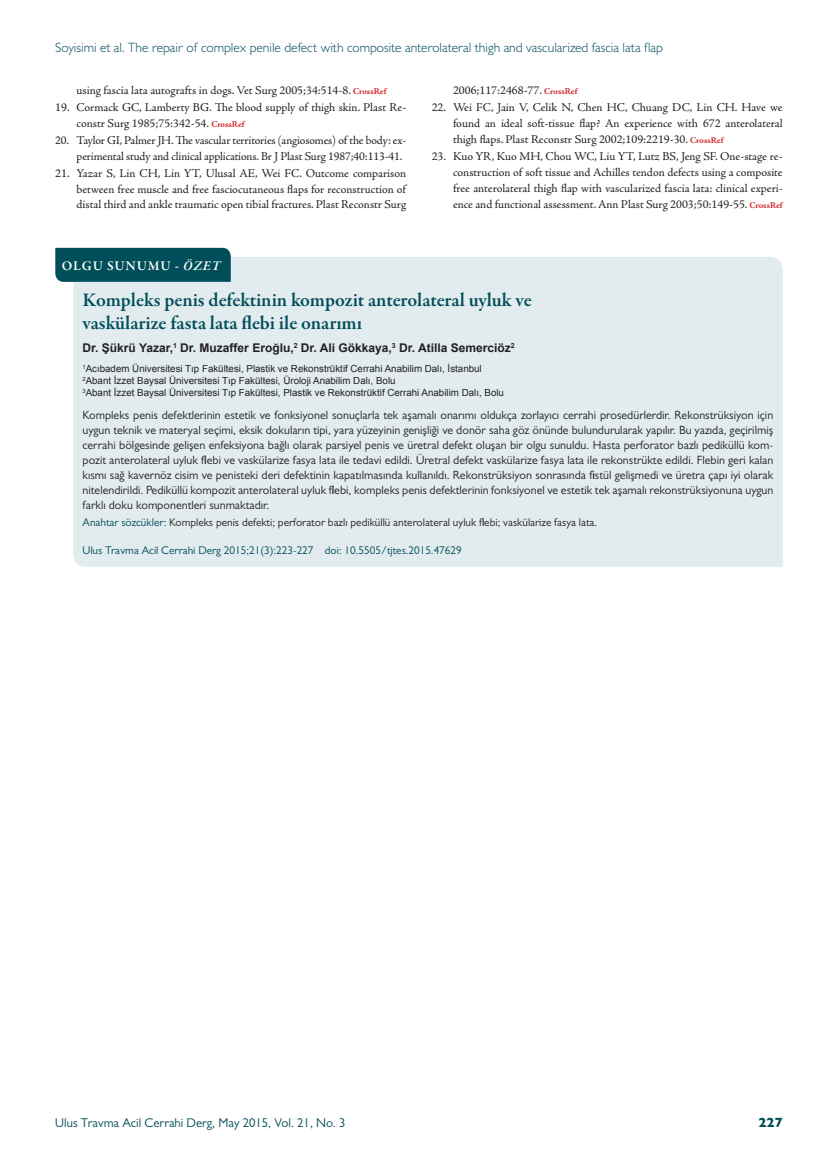
<style>
.page{position:relative;width:838px;height:1170px;background:#fff}
.page>*{position:absolute;margin:0;border:0;box-sizing:border-box;transform-origin:0 0}
.t1{font:600 19.5px/23.4px "Garamond Premr Pro";color:#004e59}
.t2{font:300 13.5px "Gill Sans MT Pro";color:#004e59}
.t3{font:600 13.5px "Garamond Premr Pro";letter-spacing:.055em;color:#fff}
.t4{font:800 13.5px "Gill Sans MT Pro";color:#004e59}
.t5{font:12.75px "Gill Sans MT Pro";color:#004e59}
.t6{font:12px/16px "Adobe Jenson Pro";letter-spacing:-.005em;color:#231f20;text-align:justify}
.t7{font:12px/15px "Gill Sans MT Pro";color:#231f20;text-align:justify}
.t8{font:700 12px "Arial";color:#231f20}
.t9{font:11.25px "Gill Sans MT Pro";color:#231f20}
.t10{font:11.25px "Gill Sans MT Pro";color:#004e59}
.t11{font:9.75px/11.7px "Arial";color:#231f20}
.s1{font-weight:700;font-size:9px;color:#d1232a}
.s2{font-style:italic}
.s3{color:#004e59}
</style>
<div class="page">
<div style="left:73px;top:257px;width:709px;height:310px;background:#e2ecef"></div>
<div style="left:55px;top:248px;width:176px;height:34px;background:#004e59"></div>
<p class="t2" style="left:55px;top:39px;width:609px">Soyisimi et al. The repair of complex penile defect with composite anterolateral thigh and vascularized fascia lata flap</p>
<p class="t6" style="left:77px;top:82px;width:311px">using fascia lata autografts in dogs. Vet Surg 2005;34:514-8. <span class="s1">CrossRef</span></p>
<p class="t6" style="left:77px;top:99px;width:331px;text-indent:-21px">19. Cormack GC, Lamberty BG. The blood supply of thigh skin. Plast Re&shy;constr Surg 1985;75:342-54. <span class="s1">CrossRef</span></p>
<p class="t6" style="left:77px;top:132px;width:331px;text-indent:-21px">20. Taylor GI, Palmer JH. The vascular territories (angiosomes) of the body: ex&shy;perimental study and clinical applications. Br J Plast Surg 1987;40:113-41.</p>
<p class="t6" style="left:77px;top:165px;width:331px;text-indent:-21px">21. Yazar S, Lin CH, Lin YT, Ulusal AE, Wei FC. Outcome comparison between free muscle and free fasciocutaneous flaps for reconstruction of distal third and ankle traumatic open tibial fractures. Plast Reconstr Surg</p>
<p class="t6" style="left:453px;top:82px;width:126px">2006;117:2468-77. <span class="s1">CrossRef</span></p>
<p class="t6" style="left:453px;top:99px;width:331px;text-indent:-21px">22. Wei FC, Jain V, Celik N, Chen HC, Chuang DC, Lin CH. Have we found an ideal soft-tissue flap? An experience with 672 anterolateral thigh flaps. Plast Reconstr Surg 2002;109:2219-30. <span class="s1">CrossRef</span></p>
<p class="t6" style="left:453px;top:149px;width:331px;text-indent:-21px">23. Kuo YR, Kuo MH, Chou WC, Liu YT, Lutz BS, Jeng SF. One-stage re&shy;construction of soft tissue and Achilles tendon defects using a composite free anterolateral thigh flap with vascularized fascia lata: clinical experi&shy;ence and functional assessment. Ann Plast Surg 2003;50:149-55. <span class="s1">CrossRef</span></p>
<p class="t3" style="left:62px;top:257px;width:160px">OLGU SUNUMU - <span class="s2">ÖZET</span></p>
<h1 class="t1" style="left:82px;top:288px;width:451px">Kompleks penis defektinin kompozit anterolateral uyluk ve vaskülarize fasta lata flebi ile onarımı</h1>
<p class="t8" style="left:82px;top:341px;width:433px">Dr. Şükrü Yazar,<sup>1</sup> Dr. Muzaffer Eroğlu,<sup>2</sup> Dr. Ali Gökkaya,<sup>3</sup> Dr. Atilla Semerciöz<sup>2</sup></p>
<p class="t11" style="left:82px;top:363px;width:423px"><sup>1</sup>Acıbadem Üniversitesi Tıp Fakültesi, Plastik ve Rekonstrüktif Cerrahi Anabilim Dalı, İstanbul<br><sup>2</sup>Abant İzzet Baysal Üniversitesi Tıp Fakültesi, Üroloji Anabilim Dalı, Bolu<br><sup>3</sup>Abant İzzet Baysal Üniversitesi Tıp Fakültesi, Plastik ve Rekonstrüktif Cerrahi Anabilim Dalı, Bolu</p>
<p class="t7" style="left:82px;top:408px;width:692px">Kompleks penis defektlerinin estetik ve fonksiyonel sonuçlarla tek aşamalı onarımı oldukça zorlayıcı cerrahi prosedürlerdir. Rekonstrüksiyon için uygun teknik ve materyal seçimi, eksik dokuların tipi, yara yüzeyinin genişliği ve donör saha göz önünde bulundurularak yapılır. Bu yazıda, geçirilmiş cerrahi bölgesinde gelişen enfeksiyona bağlı olarak parsiyel penis ve üretral defekt oluşan bir olgu sunuldu. Hasta perforator bazlı pediküllü kom&shy;pozit anterolateral uyluk flebi ve vaskülarize fasya lata ile tedavi edildi. Üretral defekt vaskülarize fasya lata ile rekonstrükte edildi. Flebin geri kalan kısmı sağ kavernöz cisim ve penisteki deri defektinin kapatılmasında kullanıldı. Rekonstrüksiyon sonrasında fistül gelişmedi ve üretra çapı iyi olarak nitelendirildi. Pediküllü kompozit anterolateral uyluk flebi, kompleks penis defektlerinin fonksiyonel ve estetik tek aşamalı rekonstrüksiyonuna uygun farklı doku komponentleri sunmaktadır.</p>
<p class="t9" style="left:82px;top:515px;width:516px"><span class="s3">Anahtar sözcükler:</span> Kompleks penis defekti; perforator bazlı pediküllü anterolateral uyluk flebi; vaskülarize fasya lata.</p>
<p class="t10" style="left:82px;top:543px;width:381px">Ulus Travma Acil Cerrahi Derg 2015;21(3):223-227 doi: 10.5505/tjtes.2015.47629</p>
<p class="t5" style="left:55px;top:1115px;width:291px">Ulus Travma Acil Cerrahi Derg, May 2015, Vol. 21, No. 3</p>
<p class="t4" style="left:758px;top:1114px;width:26px">227</p>
</div>
